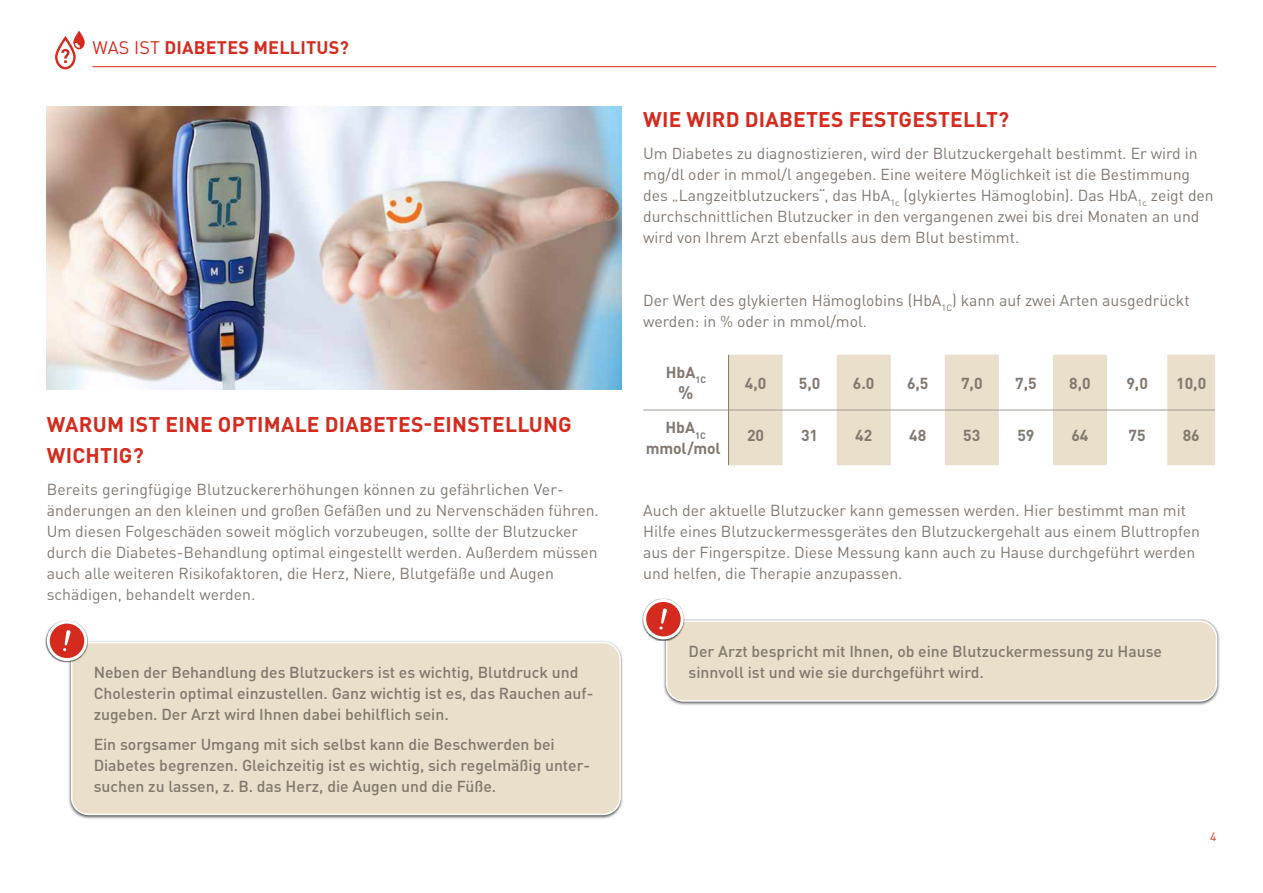
<style>
.page{position:relative;width:1263px;height:893px;background:#fff}
.page>*{position:absolute;margin:0;border:0;box-sizing:border-box;transform-origin:0 0}
.t1{font:700 21px/31.5px "DIN Pro";letter-spacing:.01em;color:#d52b1e}
.t2{font:700 18px "DIN Pro";letter-spacing:.01em;color:#d52b1e}
.t3{font:700 18px "DIN Pro";color:#82786f}
.t4{font:15.75px/21px "DIN Pro";color:#82786f}
.t5{font:500 15.75px/21px "DIN Pro";color:#82786f}
.t6{font:700 15.75px "DIN Pro";color:#82786f}
.t7{font:700 15.75px "DIN";letter-spacing:-.01em;color:#82786f}
.t8{font:12px "DIN Pro";color:#d52b1e}
.s1{font-weight:400}
.s2{color:#fff}
</style>
<div class="page">
<hr style="left:92px;top:66px;width:1124px;height:1px;background:#d52b1e">
<svg style="left:55px;top:31px;width:30px;height:38px"></svg>
<div style="left:663px;top:618px;width:557px;height:87px;background:#000;opacity:.7"></div>
<div style="left:667px;top:621px;width:549px;height:80px;background:#e9dfca;border-radius:17px"></div>
<div style="left:666px;top:620px;width:551px;height:82px;border:2px solid #fff;border-radius:17px"></div>
<div style="left:68px;top:640px;width:556px;height:179px;background:#000;opacity:.7"></div>
<div style="left:72px;top:642px;width:548px;height:172px;background:#e9dfca;border-radius:17px"></div>
<div style="left:71px;top:642px;width:550px;height:173px;border:2px solid #fff;border-radius:17px"></div>
<div style="left:46px;top:620px;width:42px;height:43px;background:#000;opacity:.7"></div>
<div style="left:48px;top:622px;width:38px;height:38px;background:#d52b1e;border-radius:50%"></div>
<div style="left:47px;top:621px;width:40px;height:40px;border:3px solid #fff;border-radius:50%"></div>
<svg style="left:63px;top:630px;width:8px;height:21px"></svg>
<div style="left:642px;top:598px;width:43px;height:43px;background:#000;opacity:.7"></div>
<div style="left:645px;top:600px;width:37px;height:38px;background:#d52b1e;border-radius:50%"></div>
<div style="left:643px;top:599px;width:41px;height:40px;border:3px solid #fff;border-radius:50%"></div>
<svg style="left:659px;top:608px;width:8px;height:22px"></svg>
<svg style="left:729px;top:355px;width:486px;height:110px;fill:#e9dfca"></svg>
<hr style="left:643px;top:410px;width:85px;height:1px;background:#a19a93">
<hr style="left:729px;top:410px;width:54px;height:1px;background:#a19a93">
<hr style="left:783px;top:410px;width:54px;height:1px;background:#a19a93">
<hr style="left:837px;top:410px;width:54px;height:1px;background:#a19a93">
<hr style="left:891px;top:410px;width:54px;height:1px;background:#a19a93">
<hr style="left:945px;top:410px;width:54px;height:1px;background:#a19a93">
<hr style="left:999px;top:410px;width:54px;height:1px;background:#a19a93">
<hr style="left:1053px;top:410px;width:54px;height:1px;background:#a19a93">
<hr style="left:1107px;top:410px;width:60px;height:1px;background:#a19a93">
<hr style="left:1167px;top:410px;width:48px;height:1px;background:#a19a93">
<hr style="left:728px;top:355px;width:1px;height:55px;background:#82786f">
<hr style="left:728px;top:410px;width:1px;height:55px;background:#82786f">
<img style="left:47px;top:106px;width:574px;height:284px">
<p class="t2" style="left:92px;top:32px;width:258px"><span class="s1">WAS IST</span> DIABETES MELLITUS?</p>
<h1 class="t1" style="left:47px;top:406px;width:527px">WARUM IST EINE OPTIMALE DIABETES-EINSTELLUNG<br>WICHTIG?</h1>
<p class="t4" style="left:47px;top:477px;width:554px">Bereits geringfügige Blutzuckererhöhungen können zu gefährlichen Ver‑ änderungen an den kleinen und großen Gefäßen und zu Nervenschäden führen.<br>Um diesen Folgeschäden soweit möglich vorzubeugen, sollte der Blutzucker durch die Diabetes-Behandlung optimal eingestellt werden. Außerdem müssen auch alle weiteren Risikofaktoren, die Herz, Niere, Blutgefäße und Augen schädigen, behandelt werden.</p>
<p class="t5" style="left:94px;top:660px;width:501px">Neben der Behandlung des Blutzuckers ist es wichtig, Blutdruck und<br>Cholesterin optimal einzustellen. Ganz wichtig ist es, das Rauchen auf&shy;zugeben. Der Arzt wird Ihnen dabei behilflich sein.</p>
<p class="t5" style="left:94px;top:732px;width:498px">Ein sorgsamer Umgang mit sich selbst kann die Beschwerden bei<br>Diabetes begrenzen. Gleichzeitig ist es wichtig, sich regelmäßig unter&shy;suchen zu lassen, z. B. das Herz, die Augen und die Füße.</p>
<h1 class="t1" style="left:643px;top:101px;width:367px">WIE WIRD DIABETES FESTGESTELLT?</h1>
<p class="t4" style="left:643px;top:141px;width:572px">Um Diabetes zu diagnostizieren, wird der Blutzuckergehalt bestimmt. Er wird in mg/dl oder in mmol/l angegeben. Eine weitere Möglichkeit ist die Bestimmung des „Langzeitblutzuckers“, das HbA<sub>1c</sub> (glykiertes Hämoglobin). Das HbA<sub>1c</sub> zeigt den durchschnittlichen Blutzucker in den vergangenen zwei bis drei Monaten an und wird von Ihrem Arzt ebenfalls aus dem Blut bestimmt.</p>
<p class="t4" style="left:643px;top:288px;width:548px">Der Wert des glykierten Hämoglobins (HbA<sub>1C</sub>) kann auf zwei Arten ausgedrückt werden: in % oder in mmol/mol.</p>
<p class="t6" style="left:666px;top:359px;width:42px">HbA<sub>1C</sub></p>
<p class="t3" style="left:678px;top:377px;width:17px">%</p>
<p class="t6" style="left:745px;top:370px;width:23px">4,0</p>
<p class="t6" style="left:799px;top:370px;width:23px">5,0</p>
<p class="t6" style="left:853px;top:370px;width:23px">6.0</p>
<p class="t6" style="left:907px;top:370px;width:23px">6,5</p>
<p class="t6" style="left:961px;top:370px;width:23px">7,0</p>
<p class="t6" style="left:1015px;top:370px;width:23px">7,5</p>
<p class="t6" style="left:1069px;top:370px;width:23px">8,0</p>
<p class="t6" style="left:1126px;top:370px;width:23px">9,0</p>
<p class="t6" style="left:1176px;top:370px;width:32px">10,0</p>
<p class="t6" style="left:665px;top:415px;width:42px">HbA<sub>1C</sub></p>
<p class="t7" style="left:646px;top:438px;width:81px">mmol/mol<span class="s2">l</span></p>
<p class="t6" style="left:747px;top:422px;width:19px">20</p>
<p class="t6" style="left:801px;top:422px;width:19px">31</p>
<p class="t6" style="left:855px;top:422px;width:19px">42</p>
<p class="t6" style="left:909px;top:422px;width:19px">48</p>
<p class="t6" style="left:963px;top:422px;width:19px">53</p>
<p class="t6" style="left:1017px;top:422px;width:19px">59</p>
<p class="t6" style="left:1071px;top:422px;width:19px">64</p>
<p class="t6" style="left:1128px;top:422px;width:19px">75</p>
<p class="t6" style="left:1183px;top:422px;width:19px">86</p>
<p class="t4" style="left:643px;top:498px;width:558px">Auch der aktuelle Blutzucker kann gemessen werden. Hier bestimmt man mit Hilfe eines Blutzuckermessgerätes den Blutzuckergehalt aus einem Bluttropfen aus der Fingerspitze. Diese Messung kann auch zu Hause durchgeführt werden und helfen, die Therapie anzupassen.</p>
<p class="t5" style="left:689px;top:639px;width:475px">Der Arzt bespricht mit Ihnen, ob eine Blutzuckermessung zu Hause sinnvoll ist und wie sie durchgeführt wird.</p>
<p class="t8" style="left:1210px;top:828px;width:8px">4</p>
</div>
